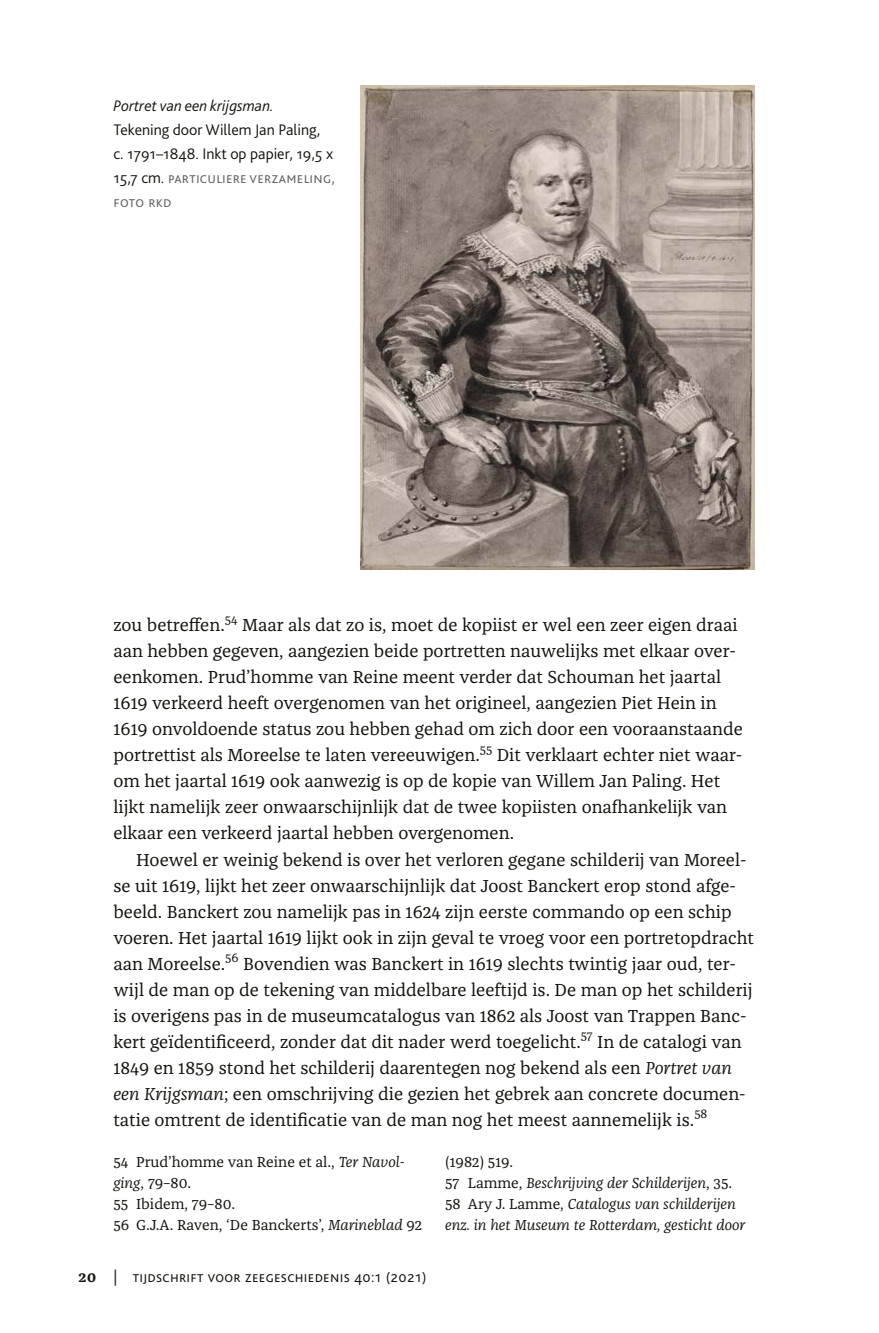
<style>
.page{position:relative;width:879px;height:1333px;background:#fff}
.page>*{position:absolute;margin:0;border:0;box-sizing:border-box;transform-origin:0 0}
.normaal{font:18px/26px "Franziska Pro";color:#12120d}
.bij{font:300 16px/24px "Bliss 2";color:#12120d}
.bij-2{font:300 16px "Bliss 2";letter-spacing:.02em;color:#12120d}
.bij-3{font:300 16px "Bliss 2";color:#626463}
.noot{font:italic 15px/21px "Franziska Pro";color:#12120d}
.noot-2{font:15px/21px "Franziska Pro";color:#12120d}
.s1{font-style:italic}
.s2{color:#626463}
.s3{font-style:normal}
.s4{font-family:"Franziska Pro";font-weight:600}
</style>
<div class="page">
<img style="left:361px;top:85px;width:393px;height:484px">
<p class="bij" style="left:113px;top:94px;width:221px"><span class="s1">Portret van een krijgsman.<br></span>Tekening door Willem Jan Paling, c. 1791–1848. Inkt op papier, 19,5 x<br>15,7 cm. <span class="s2">PARTIC</span></p>
<p class="bij-3" style="left:207px;top:168px;width:16px">ULIERE</p>
<p class="bij-3" style="left:250px;top:168px;width:55px">VERZAMELING</p>
<p class="bij-3" style="left:332px;top:168px;width:5px">,</p>
<p class="bij-3" style="left:113px;top:192px;width:16px">FOTO</p>
<p class="bij-3" style="left:148px;top:192px;width:8px">RKD</p>
<p class="normaal" style="left:113px;top:612px;width:631px">zou betreffen.<sup>54</sup> Maar als dat zo is, moet de kopiist er wel een zeer eigen draai aan hebben gegeven, aangezien beide portretten nauwelijks met elkaar over&shy;eenkomen. Prud’homme van Reine meent verder dat Schouman het jaartal 1619 verkeerd heeft overgenomen van het origineel, aangezien Piet Hein in 1619 onvoldoende status zou hebben gehad om zich door een vooraanstaande portrettist als Moreelse te laten vereeuwigen.<sup>55</sup> Dit verklaart echter niet waar&shy;om het jaartal 1619 ook aanwezig is op de kopie van Willem Jan Paling. Het lijkt namelijk zeer onwaarschijnlijk dat de twee kopiisten onafhankelijk van elkaar een verkeerd jaartal hebben overgenomen.</p>
<p class="normaal" style="left:113px;top:846px;width:642px;text-indent:23px">Hoewel er weinig bekend is over het verloren gegane schilderij van Moreel&shy;se uit 1619, lijkt het zeer onwaarschijnlijk dat Joost Banckert erop stond afge&shy;beeld. Banckert zou namelijk pas in 1624 zijn eerste commando op een schip voeren. Het jaartal 1619 lijkt ook in zijn geval te vroeg voor een portretopdracht aan Moreelse.<sup>56</sup> Bovendien was Banckert in 1619 slechts twintig jaar oud, ter&shy;wijl de man op de tekening van middelbare leeftijd is. De man op het schilderij is overigens pas in de museumcatalogus van 1862 als Joost van Trappen Banc&shy;kert geïdentificeerd, zonder dat dit nader werd toegelicht.<sup>57</sup> In de catalogi van 1849 en 1859 stond het schilderij daarentegen nog bekend als een <span class="s1">Portret van een Krijgsman</span>; een omschrijving die gezien het gebrek aan concrete documen&shy;tatie omtrent de identificatie van de man nog het meest aannemelijk is.<sup>58</sup></p>
<p class="noot-2" style="left:113px;top:1150px;width:293px">54 Prud’homme van Reine et al., <span class="s1">Ter Navol&shy;ging</span>, 79–80.</p>
<p class="noot-2" style="left:113px;top:1192px;width:123px">55 Ibidem, 79–80.</p>
<p class="noot-2" style="left:113px;top:1213px;width:310px">56 G.J.A. Raven, ‘De Banckerts’, <span class="s1">Marineblad</span> 92</p>
<p class="noot-2" style="left:445px;top:1150px;width:69px">(1982) 519.</p>
<p class="noot" style="left:445px;top:1171px;width:289px"><span class="s3">57 Lamme,</span> Beschrijving der Schilderijen<span class="s3">, 35.</span></p>
<p class="noot" style="left:445px;top:1192px;width:301px"><span class="s3">58 Ary J. Lamme,</span> Catalogus van schilderijen enz. in het Museum te Rotterdam, gesticht door</p>
<p class="bij-2" style="left:78px;top:1266px;width:350px"><span class="s4">20</span> | Tijdschrift voor Zeegeschiedenis 40:1 (2021)</p>
</div>
